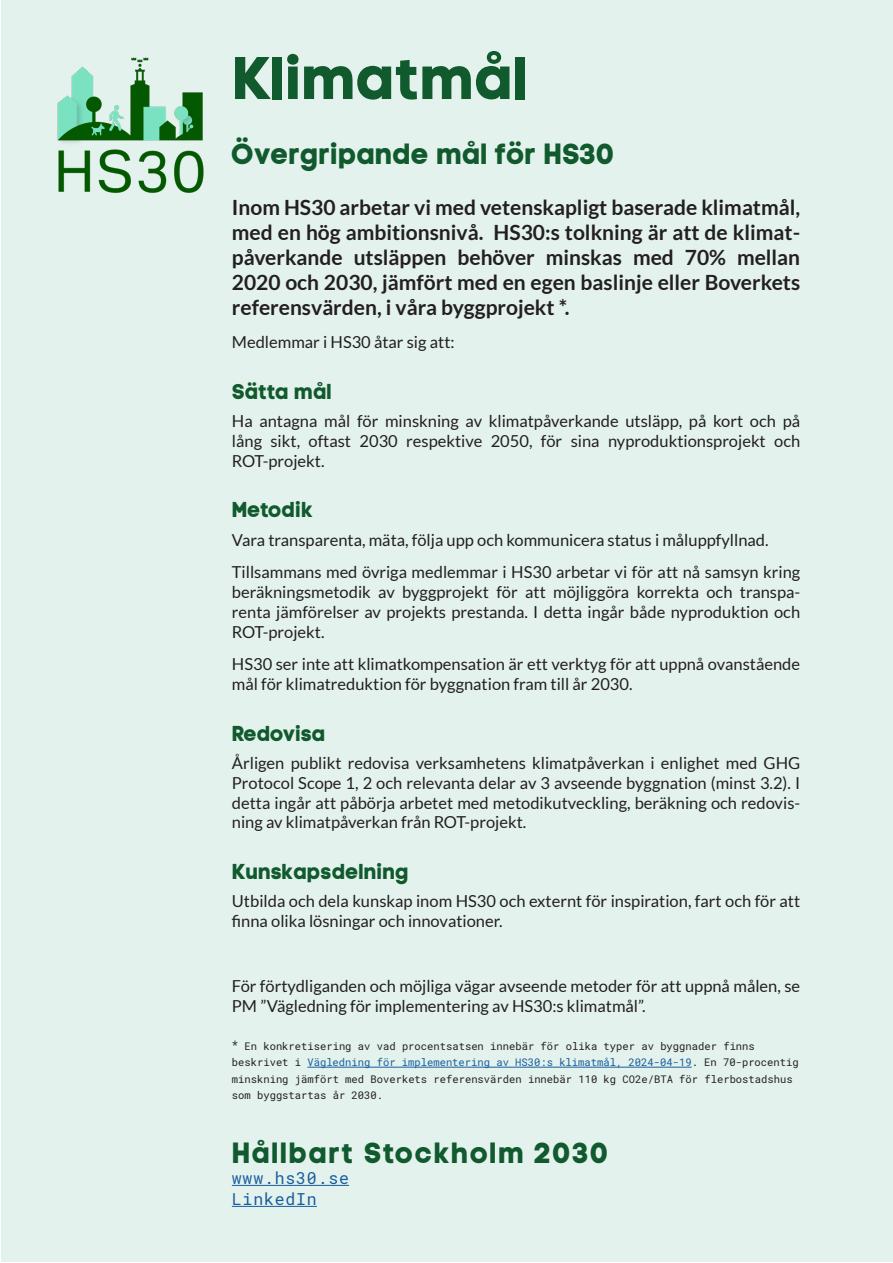
<style>
.page{position:relative;width:893px;height:1263px;background:#fff}
.page>*{position:absolute;margin:0;border:0;box-sizing:border-box;transform-origin:0 0}
.Rubrik_1{font:700 60px "Code Pro";color:#115a2e}
.Rubrik_2{font:700 28.5px "Code Pro";color:#115a2e}
.t1{font:700 28.5px "Code Pro";letter-spacing:.05em;color:#115a2f}
.Ingress{font:700 21px/25.2px "Lato";color:#231f20;text-align:justify}
.Rubrik_3{font:700 21px "Code Pro";color:#115a2e}
.Bröd{font:16.5px/19.8px "Lato";color:#231f20;text-align:justify}
.t2{font:16.5px "Roboto Mono";letter-spacing:.05em;color:#175d9e}
.Roboto_Mono{font:10.5px/16.5px "Roboto Mono";color:#231f20}
.s1{color:#175d9e}
</style>
<div class="page">
<div style="left:1px;top:1px;width:891px;height:1261px;background:#e3f2ec"></div>
<img style="left:57px;top:57px;width:147px;height:136px">
<hr style="left:232px;top:1185px;width:117px;height:1px;background:#175d9e">
<hr style="left:232px;top:1206px;width:85px;height:1px;background:#175d9e">
<hr style="left:307px;top:1067px;width:385px;height:1px;background:#175d9e">
<p class="Rubrik_1" style="left:232px;top:41px;width:298px">Klimatmål</p>
<p class="Rubrik_2" style="left:232px;top:136px;width:385px">Övergripande mål för HS30</p>
<p class="Ingress" style="left:232px;top:194px;width:570px">Inom HS30 arbetar vi med vetenskapligt baserade klimatmål, med en hög ambitionsnivå. HS30:s tolkning är att de klimat&shy;påverkande utsläppen behöver minskas med 70% mellan 2020 och 2030, jämfört med en egen baslinje eller Boverkets referensvärden, i våra byggprojekt *.</p>
<p class="Bröd" style="left:232px;top:332px;width:224px">Medlemmar i HS30 åtar sig att:</p>
<p class="Rubrik_3" style="left:232px;top:378px;width:102px">Sätta mål</p>
<p class="Bröd" style="left:232px;top:411px;width:570px">Ha antagna mål för minskning av klimatpåverkande utsläpp, på kort och på lång sikt, oftast 2030 respektive 2050, för sina nyproduktionsprojekt och ROT-projekt.</p>
<p class="Rubrik_3" style="left:232px;top:497px;width:83px">Metodik</p>
<p class="Bröd" style="left:232px;top:530px;width:538px">Vara transparenta, mäta, följa upp och kommunicera status i måluppfyllnad.</p>
<p class="Bröd" style="left:232px;top:562px;width:570px">Tillsammans med övriga medlemmar i HS30 arbetar vi för att nå samsyn kring beräkningsmetodik av byggprojekt för att möjliggöra korrekta och transpa&shy;renta jämförelser av projekts prestanda. I detta ingår både nyproduktion och ROT-projekt.</p>
<p class="Bröd" style="left:232px;top:654px;width:570px">HS30 ser inte att klimatkompensation är ett verktyg för att uppnå ovanstående mål för klimatreduktion för byggnation fram till år 2030.</p>
<p class="Rubrik_3" style="left:232px;top:720px;width:95px">Redovisa</p>
<p class="Bröd" style="left:232px;top:753px;width:570px">Årligen publikt redovisa verksamhetens klimatpåverkan i enlighet med GHG Protocol Scope 1, 2 och relevanta delar av 3 avseende byggnation (minst 3.2). I detta ingår att påbörja arbetet med metodikutveckling, beräkning och redovis&shy;ning av klimatpåverkan från ROT-projekt.</p>
<p class="Rubrik_3" style="left:232px;top:859px;width:179px">Kunskapsdelning</p>
<p class="Bröd" style="left:232px;top:891px;width:570px">Utbilda och dela kunskap inom HS30 och externt för inspiration, fart och för att finna olika lösningar och innovationer.</p>
<p class="Bröd" style="left:232px;top:976px;width:570px">För förtydliganden och möjliga vägar avseende metoder för att uppnå målen, se<br>PM ”Vägledning för implementering av HS30:s klimatmål”.</p>
<p class="Roboto_Mono" style="left:232px;top:1037px;width:568px">* En konkretisering av vad procentsatsen innebär för olika typer av byggnader finns beskrivet i <span class="s1">Vägledning för implementering av HS30:s klimatmål, 2024-04-19</span>. En 70-procentig minskning jämfört med Boverkets referensvärden innebär 110 kg CO2e/BTA för flerbostadshus som byggstartas år 2030.</p>
<p class="t1" style="left:232px;top:1135px;width:379px">Hållbart Stockholm 2030</p>
<p class="t2" style="left:232px;top:1167px;width:119px">www.hs30.se</p>
<p class="t2" style="left:232px;top:1188px;width:86px">LinkedIn</p>
</div>
